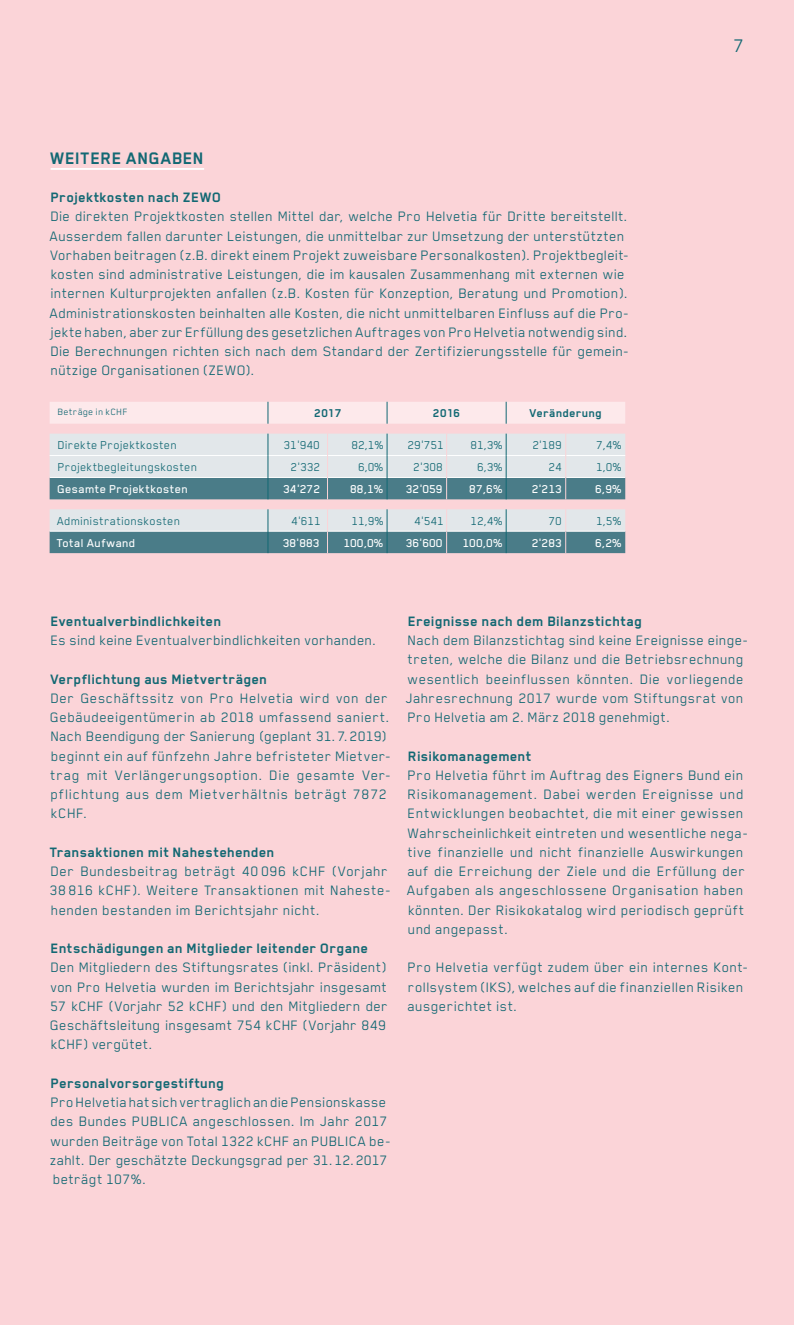
<style>
.page{position:relative;width:794px;height:1325px;background:#fff}
.page>*{position:absolute;margin:0;border:0;box-sizing:border-box;transform-origin:0 0}
.t1{font:21px "B Pro Helvetia Book";color:#126873}
.t2{font:19.25px "B Pro Helvetia Bold";letter-spacing:.015em;color:#126873}
.t3{font:15.75px/19.2px "B Pro Helvetia Book";letter-spacing:.025em;color:#126873}
.t4{font:15.75px "B Pro Helvetia Bold";letter-spacing:.015em;color:#126873}
.t5{font:13.12px "B Pro Helvetia Book";letter-spacing:.02em;color:#126873}
.t6{font:13.12px "B Pro Helvetia Medium";letter-spacing:.015em;color:#fff}
.t7{font:13.12px "B Pro Helvetia Bold";letter-spacing:.015em;color:#126873}
.t8{font:10.5px "B Pro Helvetia Book";letter-spacing:.035em;color:#126873}
</style>
<div class="page">
<div style="left:0;top:0;width:794px;height:1324px;background:#fbd4d8"></div>
<hr style="left:51px;top:168px;width:153px;height:2px;background:#fff">
<div style="left:50px;top:433px;width:575px;height:44px;background:#e2e7ea"></div>
<svg style="left:50px;top:478px;width:575px;height:75px;background:#8ea7af"></svg>
<hr style="left:50px;top:455px;width:218px;height:1px;background:#fff">
<hr style="left:268px;top:455px;width:59px;height:1px;background:#fff">
<hr style="left:328px;top:455px;width:59px;height:1px;background:#fff">
<hr style="left:387px;top:455px;width:59px;height:1px;background:#fff">
<hr style="left:447px;top:455px;width:59px;height:1px;background:#fff">
<hr style="left:506px;top:455px;width:59px;height:1px;background:#fff">
<hr style="left:566px;top:455px;width:59px;height:1px;background:#fff">
<hr style="left:50px;top:477px;width:218px;height:1px;background:#fff">
<hr style="left:268px;top:477px;width:59px;height:1px;background:#fff">
<hr style="left:328px;top:477px;width:59px;height:1px;background:#fff">
<hr style="left:387px;top:477px;width:59px;height:1px;background:#fff">
<hr style="left:447px;top:477px;width:59px;height:1px;background:#fff">
<hr style="left:506px;top:477px;width:59px;height:1px;background:#fff">
<hr style="left:566px;top:477px;width:59px;height:1px;background:#fff">
<hr style="left:50px;top:531px;width:218px;height:1px;background:#fff">
<hr style="left:268px;top:531px;width:59px;height:1px;background:#fff">
<hr style="left:328px;top:531px;width:59px;height:1px;background:#fff">
<hr style="left:387px;top:531px;width:59px;height:1px;background:#fff">
<hr style="left:447px;top:531px;width:59px;height:1px;background:#fff">
<hr style="left:506px;top:531px;width:59px;height:1px;background:#fff">
<hr style="left:566px;top:531px;width:59px;height:1px;background:#fff">
<svg style="left:446px;top:433px;width:1px;height:66px"></svg>
<svg style="left:446px;top:509px;width:1px;height:44px"></svg>
<svg style="left:268px;top:433px;width:1px;height:66px"></svg>
<svg style="left:268px;top:509px;width:1px;height:44px"></svg>
<svg style="left:565px;top:433px;width:1px;height:66px"></svg>
<svg style="left:565px;top:509px;width:1px;height:44px"></svg>
<svg style="left:327px;top:433px;width:1px;height:66px"></svg>
<svg style="left:327px;top:509px;width:1px;height:44px"></svg>
<svg style="left:387px;top:433px;width:1px;height:66px"></svg>
<svg style="left:387px;top:509px;width:1px;height:44px"></svg>
<div style="left:50px;top:402px;width:575px;height:22px;background:#fde9eb"></div>
<svg style="left:506px;top:433px;width:1px;height:66px"></svg>
<svg style="left:506px;top:509px;width:1px;height:44px"></svg>
<p class="t2" style="left:51px;top:147px;width:155px">WEITERE ANGABEN</p>
<p class="t4" style="left:51px;top:189px;width:172px">Projektkosten nach ZEWO</p>
<p class="t3" style="left:50px;top:206px;width:581px">Die direkten Projektkosten stellen Mittel dar, welche Pro Helvetia für Dritte bereitstellt.<br>Ausserdem fallen darunter Leistungen, die unmittelbar zur Umsetzung der unterstützten Vorhaben beitragen (z.B. direkt einem Projekt zuweisbare Personalkosten). Projektbegleit&shy;kosten sind administrative Leistungen, die im kausalen Zusammenhang mit externen wie internen Kulturprojekten anfallen (z.B. Kosten für Konzeption, Beratung und Promotion).<br>Administrationskosten beinhalten alle Kosten, die nicht unmittelbaren Einfluss auf die Pro&shy;jekte haben, aber zur Erfüllung des gesetzlichen Auftrages von Pro Helvetia notwendig sind.<br>Die Berechnungen richten sich nach dem Standard der Zertifizierungsstelle für gemein&shy;nützige Organisationen (ZEWO).</p>
<p class="t8" style="left:58px;top:406px;width:71px">Beträge in kCHF</p>
<p class="t7" style="left:314px;top:406px;width:29px">2017</p>
<p class="t7" style="left:433px;top:406px;width:29px">2016</p>
<p class="t7" style="left:530px;top:406px;width:74px">Veränderung</p>
<p class="t5" style="left:58px;top:438px;width:121px">Direkte Projektkosten</p>
<p class="t5" style="left:284px;top:438px;width:38px">31'940</p>
<p class="t5" style="left:352px;top:438px;width:34px">82,1%</p>
<p class="t5" style="left:408px;top:438px;width:38px">29'751</p>
<p class="t5" style="left:471px;top:438px;width:34px">81,3%</p>
<p class="t5" style="left:532px;top:438px;width:31px">2'189</p>
<p class="t5" style="left:596px;top:438px;width:27px">7,4%</p>
<p class="t5" style="left:58px;top:460px;width:141px">Projektbegleitungskosten</p>
<p class="t5" style="left:291px;top:460px;width:31px">2'332</p>
<p class="t5" style="left:358px;top:460px;width:27px">6,0%</p>
<p class="t5" style="left:413px;top:460px;width:31px">2'308</p>
<p class="t5" style="left:477px;top:460px;width:27px">6,3%</p>
<p class="t5" style="left:549px;top:460px;width:15px">24</p>
<p class="t5" style="left:596px;top:460px;width:27px">1,0%</p>
<p class="t6" style="left:57px;top:482px;width:132px">Gesamte Projektkosten</p>
<p class="t6" style="left:283px;top:482px;width:38px">34'272</p>
<p class="t6" style="left:350px;top:482px;width:35px">88,1%</p>
<p class="t6" style="left:406px;top:482px;width:38px">32'059</p>
<p class="t6" style="left:469px;top:482px;width:35px">87,6%</p>
<p class="t6" style="left:532px;top:482px;width:32px">2'213</p>
<p class="t6" style="left:595px;top:482px;width:28px">6,9%</p>
<p class="t5" style="left:57px;top:513px;width:125px">Administrationskosten</p>
<p class="t5" style="left:291px;top:513px;width:31px">4'611</p>
<p class="t5" style="left:352px;top:513px;width:34px">11,9%</p>
<p class="t5" style="left:414px;top:513px;width:31px">4'541</p>
<p class="t5" style="left:471px;top:513px;width:34px">12,4%</p>
<p class="t5" style="left:549px;top:513px;width:15px">70</p>
<p class="t5" style="left:596px;top:513px;width:27px">1,5%</p>
<p class="t6" style="left:57px;top:536px;width:80px">Total Aufwand</p>
<p class="t6" style="left:283px;top:536px;width:38px">38'883</p>
<p class="t6" style="left:344px;top:536px;width:41px">100,0%</p>
<p class="t6" style="left:406px;top:536px;width:38px">36'600</p>
<p class="t6" style="left:463px;top:536px;width:41px">100,0%</p>
<p class="t6" style="left:532px;top:536px;width:32px">2'283</p>
<p class="t6" style="left:595px;top:536px;width:28px">6,2%</p>
<h1 class="t1" style="left:734px;top:35px;width:12px">7</h1>
<p class="t4" style="left:51px;top:612px;width:172px">Eventualverbindlichkeiten</p>
<p class="t3" style="left:51px;top:630px;width:327px">Es sind keine Eventualverbindlichkeiten vorhanden.</p>
<p class="t4" style="left:51px;top:670px;width:218px">Verpflichtung aus Mietverträgen</p>
<p class="t3" style="left:50px;top:688px;width:342px">Der Geschäftssitz von Pro Helvetia wird von der Gebäudeeigentümerin ab 2018 umfassend saniert.<br>Nach Beendigung der Sanierung (geplant 31.7.2019) beginnt ein auf fünfzehn Jahre befristeter Mietver&shy;trag mit Verlängerungsoption. Die gesamte Ver&shy;pflichtung aus dem Mietverhältnis beträgt 7872 kCHF.</p>
<p class="t4" style="left:50px;top:843px;width:226px">Transaktionen mit Nahestehenden</p>
<p class="t3" style="left:50px;top:861px;width:343px">Der Bundesbeitrag beträgt 40 096 kCHF (Vorjahr<br>38 816 kCHF). Weitere Transaktionen mit Naheste&shy;henden bestanden im Berichtsjahr nicht.</p>
<p class="t4" style="left:51px;top:940px;width:319px">Entschädigungen an Mitglieder leitender Organe</p>
<p class="t3" style="left:50px;top:957px;width:339px;text-align:justify">Den Mitgliedern des Stiftungsrates (inkl. Präsident) von Pro Helvetia wurden im Berichtsjahr insgesamt 57 kCHF (Vorjahr 52 kCHF) und den Mitgliedern der Geschäftsleitung insgesamt 754 kCHF (Vorjahr 849 kCHF) vergütet.</p>
<p class="t4" style="left:51px;top:1074px;width:175px">Personalvorsorgestiftung</p>
<p class="t3" style="left:50px;top:1092px;width:342px">Pro Helvetia hat sich vertraglich an die Pensionskasse des Bundes PUBLICA angeschlossen. Im Jahr 2017 wurden Beiträge von Total 1322 kCHF an PUBLICA be&shy;zahlt. Der geschätzte Deckungsgrad per 31.12.2017 beträgt 107%.</p>
<p class="t4" style="left:408px;top:612px;width:236px">Ereignisse nach dem Bilanzstichtag</p>
<p class="t3" style="left:406px;top:630px;width:344px">Nach dem Bilanzstichtag sind keine Ereignisse einge&shy;treten, welche die Bilanz und die Betriebsrechnung wesentlich beeinflussen könnten. Die vorliegende Jahresrechnung 2017 wurde vom Stiftungsrat von Pro Helvetia am 2. März 2018 genehmigt.</p>
<p class="t4" style="left:408px;top:747px;width:125px">Risikomanagement</p>
<p class="t3" style="left:407px;top:765px;width:343px">Pro Helvetia führt im Auftrag des Eigners Bund ein Risikomanagement. Dabei werden Ereignisse und Entwicklungen beobachtet, die mit einer gewissen Wahrscheinlichkeit eintreten und wesentliche nega&shy;tive finanzielle und nicht finanzielle Auswirkungen auf die Erreichung der Ziele und die Erfüllung der Aufgaben als angeschlossene Organisation haben könnten. Der Risikokatalog wird periodisch geprüft und angepasst.</p>
<p class="t3" style="left:408px;top:957px;width:342px">Pro Helvetia verfügt zudem über ein internes Kont&shy;rollsystem (IKS), welches auf die finanziellen Risiken ausgerichtet ist.</p>
</div>
